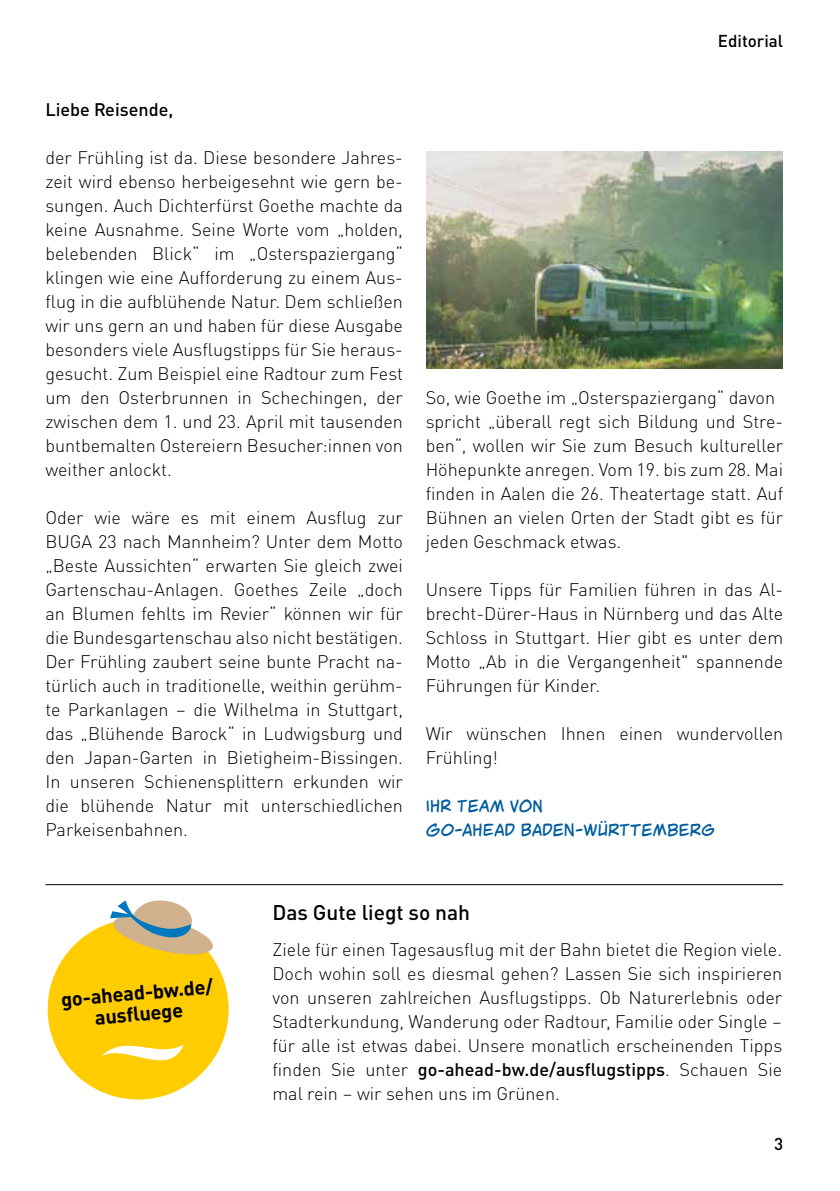
<style>
.page{position:relative;width:840px;height:1191px;background:#fff}
.page>*{position:absolute;margin:0;border:0;box-sizing:border-box;transform-origin:0 0}
.t1{font:500 21px "DIN Pro";color:#000}
.t2{font:20px/24px "Collect Em All BB";color:#005c9f}
.t3{font:700 20px/21.2px "DIN Pro";color:#000;text-align:center}
.t4{font:300 18px/24px "DIN Pro";color:#000;text-align:justify}
.t5{font:500 18px "DIN Pro";color:#000}
.t6{font:500 17px "DIN Pro";color:#000}
.s1{font-weight:500}
</style>
<div class="page">
<img style="left:426px;top:152px;width:355px;height:217px">
<hr style="left:45px;top:884px;width:737px;height:1px;background:#000">
<div style="left:48px;top:918px;width:180px;height:181px;background:#fc0;border-radius:50%"></div>
<svg style="left:101px;top:1044px;width:83px;height:17px"></svg>
<svg style="left:110px;top:900px;width:103px;height:57px"></svg>
<p class="t5" style="left:45px;top:96px;width:129px">Liebe Reisende,</p>
<p class="t4" style="left:45px;top:144px;width:359px">der Frühling ist da. Diese besondere Jahres&shy;zeit wird ebenso herbeigesehnt wie gern be&shy;sungen. Auch Dichterfürst Goethe machte da keine Ausnahme. Seine Worte vom „holden, belebenden Blick“ im „Osterspaziergang“ klingen wie eine Aufforderung zu einem Aus&shy;flug in die aufblühende Natur. Dem schließen wir uns gern an und haben für diese Ausgabe besonders viele Ausflugstipps für Sie heraus&shy;gesucht. Zum Beispiel eine Radtour zum Fest um den Osterbrunnen in Schechingen, der zwischen dem 1. und 23. April mit tausenden buntbemalten Ostereiern Besucher:innen von weither anlockt.</p>
<p class="t4" style="left:45px;top:504px;width:359px">Oder wie wäre es mit einem Ausflug zur BUGA 23 nach Mannheim? Unter dem Motto „Beste Aussichten“ erwarten Sie gleich zwei Gartenschau-Anlagen. Goethes Zeile „doch an Blumen fehlts im Revier“ können wir für die Bundesgartenschau also nicht bestätigen.<br>Der Frühling zaubert seine bunte Pracht na&shy;türlich auch in traditionelle, weithin gerühm&shy;te Parkanlagen – die Wilhelma in Stuttgart, das „Blühende Barock“ in Ludwigsburg und den Japan-Garten in Bietigheim-Bissingen.<br>In unseren Schienensplittern erkunden wir die blühende Natur mit unterschiedlichen Parkeisenbahnen.</p>
<p class="t6" style="left:717px;top:28px;width:67px">Editorial</p>
<p class="t4" style="left:425px;top:384px;width:359px;text-align:left">So, wie Goethe im „Osterspaziergang“ davon spricht „überall regt sich Bildung und Stre&shy;ben“, wollen wir Sie zum Besuch kultureller Höhepunkte anregen. Vom 19. bis zum 28. Mai finden in Aalen die 26. Theatertage statt. Auf Bühnen an vielen Orten der Stadt gibt es für jeden Geschmack etwas.</p>
<p class="t4" style="left:425px;top:576px;width:359px">Unsere Tipps für Familien führen in das Al&shy;brecht-Dürer-Haus in Nürnberg und das Alte Schloss in Stuttgart. Hier gibt es unter dem Motto „Ab in die Vergangenheit" spannende Führungen für Kinder.</p>
<p class="t4" style="left:425px;top:720px;width:359px">Wir wünschen Ihnen einen wundervollen<br>Frühling!</p>
<p class="t2" style="left:425px;top:794px;width:291px">IHR TEAM VON<br>GO-AHEAD BADEN-WÜRTTEMBERG</p>
<p class="t3" style="left:60px;top:987px;width:154px;rotate:-5deg">go-ahead-bw.de/ ausfluege</p>
<p class="t1" style="left:272px;top:896px;width:199px">Das Gute liegt so nah</p>
<p class="t4" style="left:272px;top:936px;width:511px">Ziele für einen Tagesausflug mit der Bahn bietet die Region viele.<br>Doch wohin soll es diesmal gehen? Lassen Sie sich inspirieren von unseren zahlreichen Ausflugstipps. Ob Naturerlebnis oder Stadterkundung, Wanderung oder Radtour, Familie oder Single – für alle ist etwas dabei. Unsere monatlich erscheinenden Tipps finden Sie unter <span class="s1">go-ahead-bw.de/ausflugstipps</span>. Schauen Sie mal rein – wir sehen uns im Grünen.</p>
<p class="t6" style="left:773px;top:1130px;width:11px">3</p>
</div>
